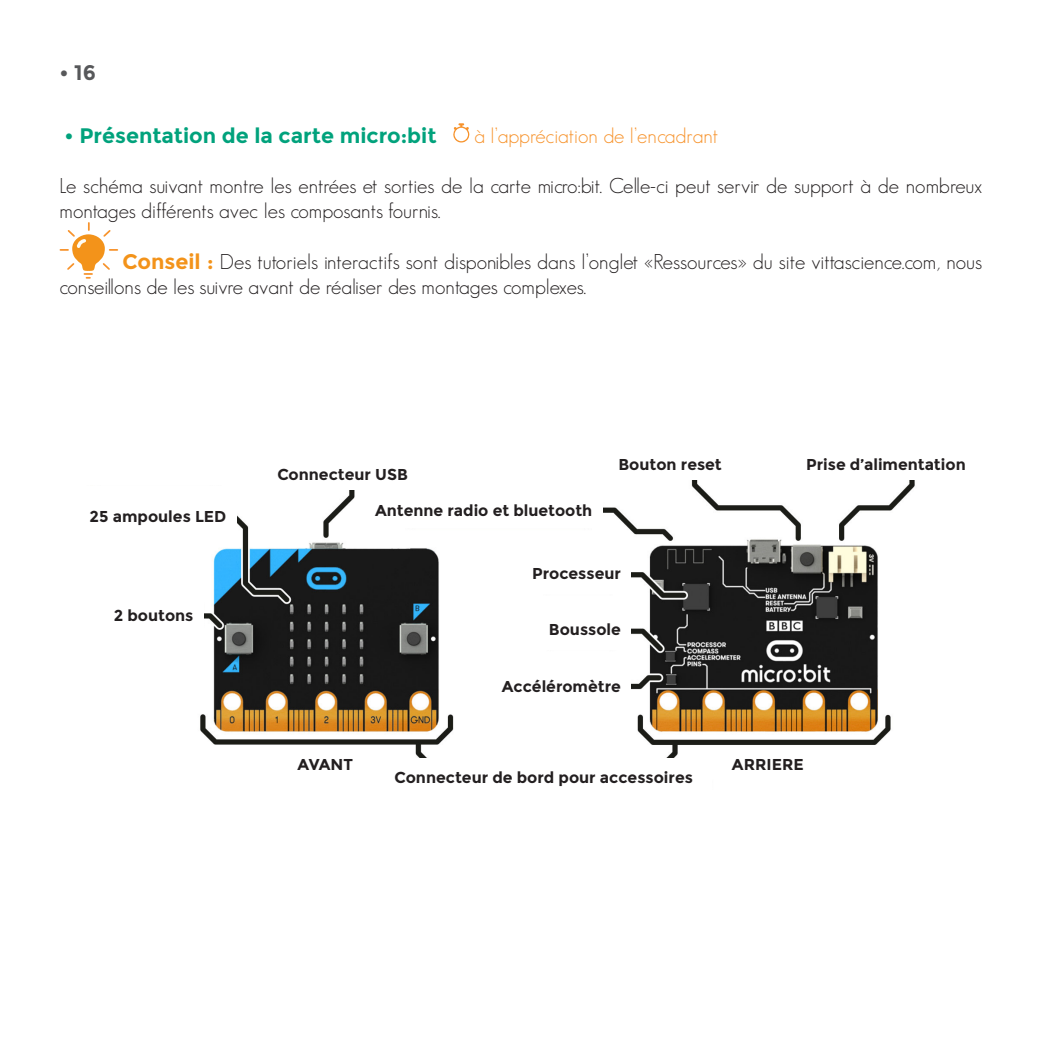
<style>
.page{position:relative;width:1042px;height:1042px;background:#fff}
.page>*{position:absolute;margin:0;border:0;box-sizing:border-box;transform-origin:0 0}
.t1{font:300 21px/25.2px "Geosans";color:#231f20}
.t2{font:700 21px "Montserrat";color:#01a27c}
.t3{font:300 21px "Geosans";color:#f7932c}
.t4{font:700 21px "Montserrat";color:#57585a}
.t5{font:700 15.75px "Montserrat";color:#231f20}
.s1{font-family:"Montserrat";font-weight:700;color:#f3931a}
</style>
<div class="page">
<svg style="left:453px;top:123px;width:16px;height:20px"></svg>
<svg style="left:59px;top:222px;width:60px;height:57px"></svg>
<img style="left:200px;top:480px;width:715px;height:277px">
<div style="left:238px;top:433px;width:209px;height:57px;background:#fff"></div>
<div style="left:27px;top:486px;width:209px;height:56px;background:#fff"></div>
<div style="left:355px;top:488px;width:247px;height:40px;background:#fff"></div>
<div style="left:450px;top:548px;width:181px;height:45px;background:#fff"></div>
<div style="left:450px;top:605px;width:181px;height:45px;background:#fff"></div>
<div style="left:450px;top:661px;width:181px;height:45px;background:#fff"></div>
<div style="left:0;top:585px;width:203px;height:56px;background:#fff"></div>
<div style="left:262px;top:750px;width:127px;height:24px;background:#fff"></div>
<div style="left:704px;top:750px;width:127px;height:24px;background:#fff"></div>
<p class="t4" style="left:60px;top:60px;width:38px">• 16</p>
<p class="t2" style="left:65px;top:123px;width:373px">• Présentation de la carte micro:bit</p>
<p class="t3" style="left:474px;top:124px;width:245px">à l’appréciation de l’encadrant</p>
<p class="t1" style="left:60px;top:173px;width:924px">Le schéma suivant montre les entrées et sorties de la carte micro:bit. Celle-ci peut servir de support à de nombreux montages différents avec les composants fournis.</p>
<p class="t1" style="left:60px;top:249px;width:924px;text-indent:63px"><span class="s1">Conseil :</span> Des tutoriels interactifs sont disponibles dans l’onglet «Ressources» du site vittascience.com, nous conseillons de les suivre avant de réaliser des montages complexes.</p>
<p class="t5" style="left:90px;top:507px;width:138px">25 ampoules LED</p>
<p class="t5" style="left:114px;top:606px;width:81px">2 boutons</p>
<p class="t5" style="left:277px;top:465px;width:132px">Connecteur USB</p>
<p class="t5" style="left:375px;top:501px;width:219px">Antenne radio et bluetooth</p>
<p class="t5" style="left:618px;top:455px;width:105px">Bouton reset</p>
<p class="t5" style="left:806px;top:455px;width:161px">Prise d’alimentation</p>
<p class="t5" style="left:532px;top:563px;width:90px">Processeur</p>
<p class="t5" style="left:549px;top:620px;width:74px">Boussole</p>
<p class="t5" style="left:502px;top:677px;width:121px">Accéléromètre</p>
<p class="t5" style="left:298px;top:755px;width:57px">AVANT</p>
<p class="t5" style="left:732px;top:755px;width:73px">ARRIERE</p>
<p class="t5" style="left:394px;top:768px;width:300px">Connecteur de bord pour accessoires</p>
</div>
